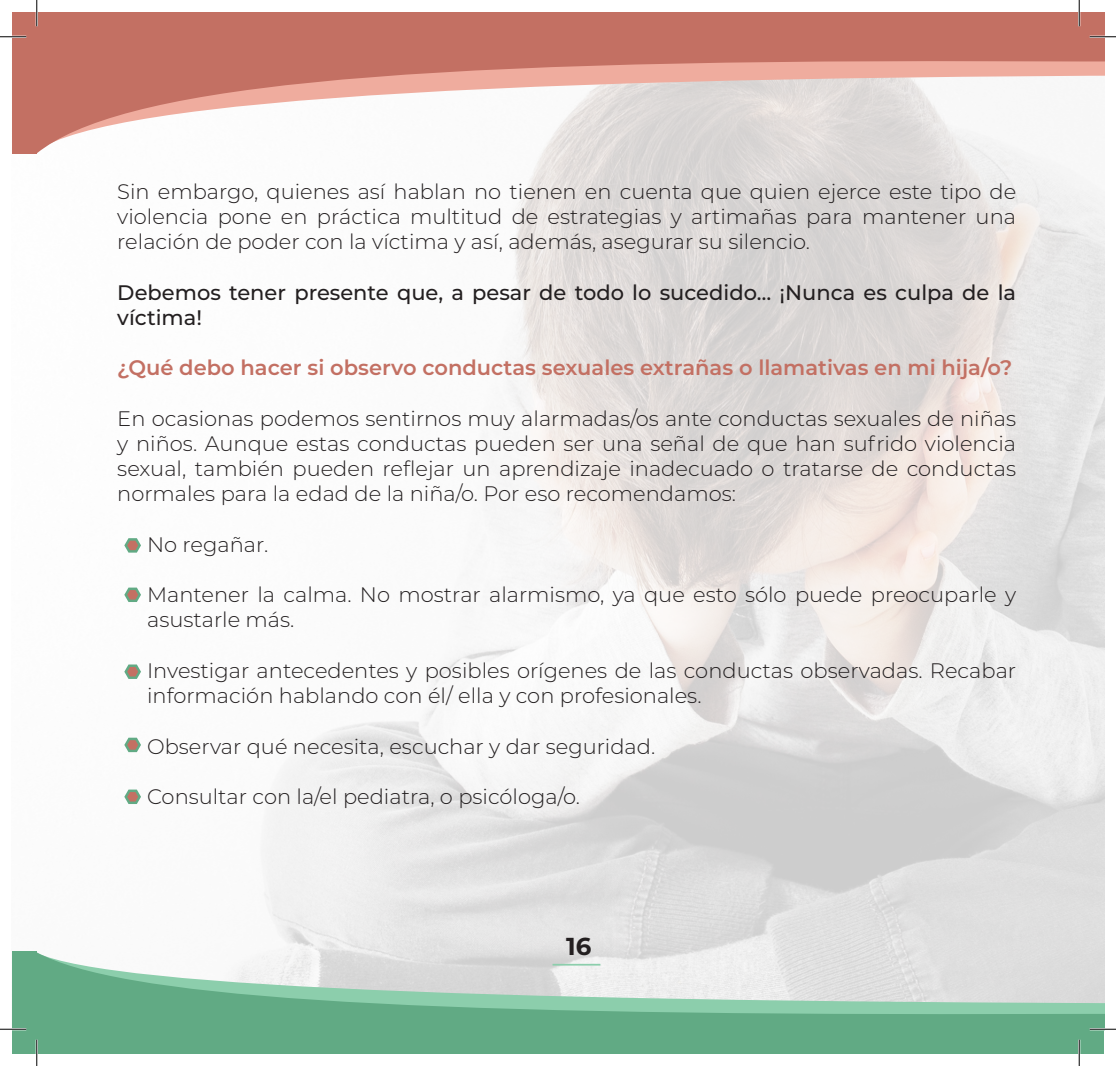
<style>
.page{position:relative;width:1116px;height:1066px;background:#fff}
.page>*{position:absolute;margin:0;border:0;box-sizing:border-box;transform-origin:0 0}
.t1{font:700 24.5px "Montserrat";color:#231f20}
.t2{font:300 21px/25.2px "Montserrat";color:#231f20;text-align:justify}
.t3{font:500 21px/25.2px "Montserrat";color:#231f20}
.t4{font:600 21px "Montserrat";color:#c37063}
</style>
<div class="page">
<img style="left:12px;top:153px;width:1091px;height:799px">
<svg style="left:37px;top:952px;width:1066px;height:68px"></svg>
<hr style="left:552px;top:964px;width:48px;height:1px;background:#8cceac">
<svg style="left:37px;top:45px;width:1066px;height:108px"></svg>
<svg style="left:124px;top:737px;width:17px;height:15px"></svg>
<svg style="left:124px;top:587px;width:17px;height:15px"></svg>
<svg style="left:124px;top:664px;width:17px;height:15px"></svg>
<svg style="left:124px;top:789px;width:17px;height:15px"></svg>
<svg style="left:124px;top:538px;width:17px;height:14px"></svg>
<div style="left:12px;top:12px;width:1091px;height:33px;background:#c37063"></div>
<div style="left:32px;top:1020px;width:1071px;height:34px;background:#61aa84"></div>
<div style="left:12px;top:23px;width:25px;height:130px;background:#c37063"></div>
<div style="left:12px;top:951px;width:25px;height:103px;background:#61aa84"></div>
<hr style="left:0;top:36px;width:26px;height:2px;background:#fff">
<hr style="left:1089px;top:36px;width:26px;height:2px;background:#fff">
<hr style="left:0;top:1028px;width:26px;height:2px;background:#fff">
<hr style="left:1089px;top:1028px;width:26px;height:2px;background:#fff">
<hr style="left:36px;top:0;width:2px;height:26px;background:#fff">
<hr style="left:36px;top:1039px;width:2px;height:27px;background:#fff">
<hr style="left:1077px;top:0;width:3px;height:26px;background:#fff">
<hr style="left:1077px;top:1039px;width:3px;height:27px;background:#fff">
<svg style="left:0;top:36px;width:26px;height:1px"></svg>
<svg style="left:1089px;top:36px;width:26px;height:1px"></svg>
<svg style="left:0;top:1029px;width:26px;height:1px"></svg>
<svg style="left:1089px;top:1029px;width:26px;height:1px"></svg>
<svg style="left:36px;top:0;width:1px;height:26px"></svg>
<svg style="left:36px;top:1039px;width:1px;height:27px"></svg>
<svg style="left:1078px;top:0;width:1px;height:26px"></svg>
<svg style="left:1078px;top:1039px;width:1px;height:27px"></svg>
<p class="t2" style="left:117px;top:178px;width:900px">Sin embargo, quienes así hablan no tienen en cuenta que quien ejerce este tipo de violencia pone en práctica multitud de estrategias y artimañas para mantener una relación de poder con la víctima y así, además, asegurar su silencio.</p>
<p class="t3" style="left:117px;top:279px;width:900px">Debemos tener presente que, a pesar de todo lo sucedido… ¡Nunca es culpa de la víctima!</p>
<p class="t4" style="left:117px;top:353px;width:896px">¿Qué debo hacer si observo conductas sexuales extrañas o llamativas en mi hija/o?</p>
<p class="t2" style="left:117px;top:405px;width:900px">En ocasionas podemos sentirnos muy alarmadas/os ante conductas sexuales de niñas y niños. Aunque estas conductas pueden ser una señal de que han sufrido violencia sexual, también pueden reflejar un aprendizaje inadecuado o tratarse de conductas normales para la edad de la niña/o. Por eso recomendamos:</p>
<p class="t2" style="left:147px;top:531px;width:123px">No regañar.</p>
<p class="t2" style="left:147px;top:581px;width:870px">Mantener la calma. No mostrar alarmismo, ya que esto sólo puede preocuparle y asustarle más.</p>
<p class="t2" style="left:147px;top:657px;width:870px">Investigar antecedentes y posibles orígenes de las conductas observadas. Recabar información hablando con él/ ella y con profesionales.</p>
<p class="t2" style="left:147px;top:733px;width:509px">Observar qué necesita, escuchar y dar seguridad.</p>
<p class="t2" style="left:147px;top:783px;width:434px">Consultar con la/el pediatra, o psicóloga/o.</p>
<p class="t1" style="left:566px;top:928px;width:27px">16</p>
</div>
